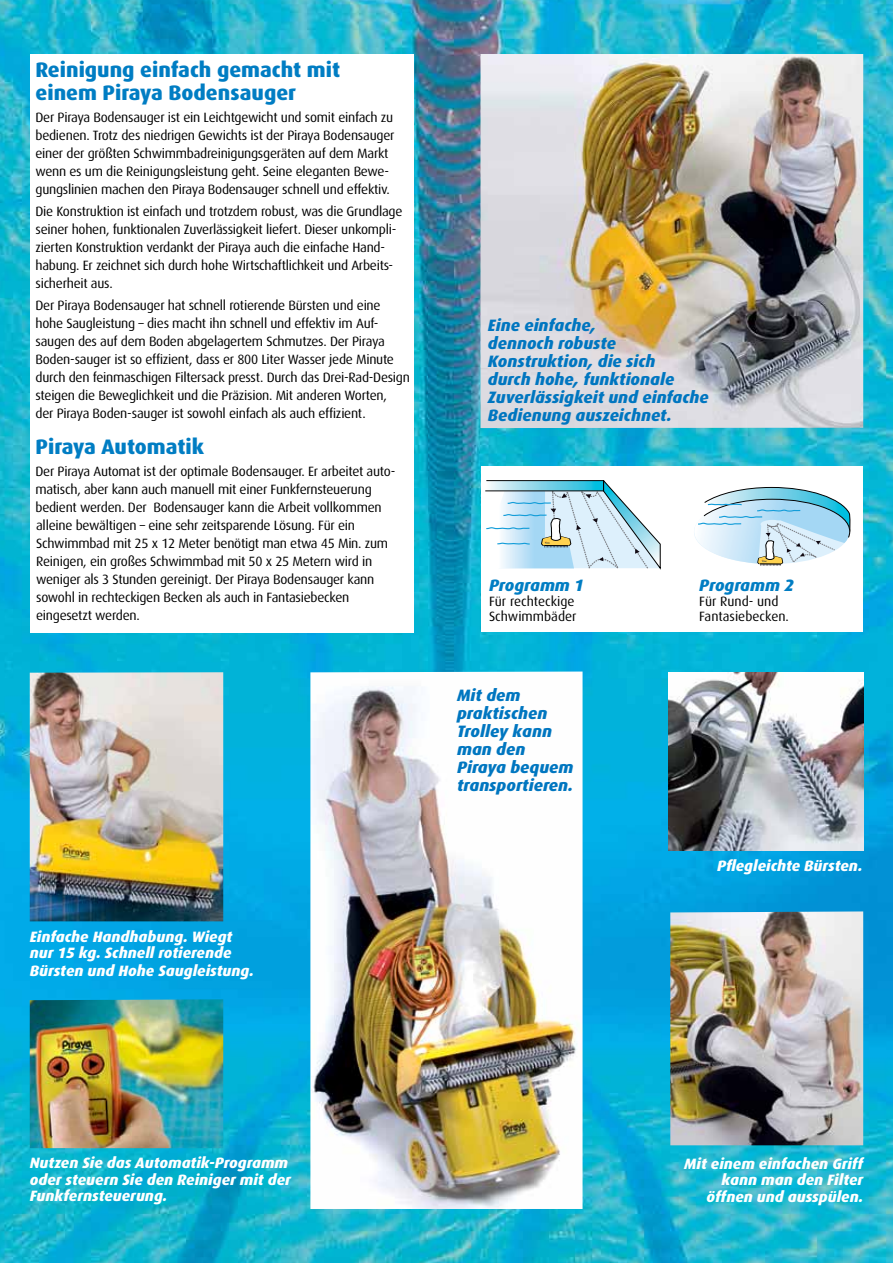
<style>
.page{position:relative;width:893px;height:1263px;background:#fff}
.page>*{position:absolute;margin:0;border:0;box-sizing:border-box;transform-origin:0 0}
.t1{font:800 21px/22.5px "Dax";color:#007dc3}
.t2{font:italic 800 16.5px/18px "Dax";color:#0076c0}
.t3{font:italic 800 16.5px "Dax";color:#007dc3}
.t4{font:italic 800 15px/16.5px "Dax";color:#fff}
.t5{font:13.5px/18px "Dax";letter-spacing:-.02em;color:#000}
.t6{font:13.5px/15px "Dax";color:#000}
</style>
<div class="page">
<img style="left:0;top:0;width:893px;height:1263px">
<div style="left:481px;top:466px;width:381px;height:165px;background:#fff"></div>
<div style="left:31px;top:55px;width:383px;height:578px;background:#fff"></div>
<img style="left:480px;top:54px;width:383px;height:374px">
<img style="left:669px;top:672px;width:194px;height:178px">
<img style="left:30px;top:672px;width:193px;height:249px">
<img style="left:670px;top:911px;width:193px;height:234px">
<img style="left:30px;top:999px;width:193px;height:149px">
<svg style="left:694px;top:487px;width:156px;height:78px"></svg>
<svg style="left:486px;top:480px;width:175px;height:90px"></svg>
<img style="left:310px;top:671px;width:273px;height:538px">
<h1 class="t1" style="left:36px;top:59px;width:306px">Reinigung einfach gemacht mit einem Piraya Bodensauger</h1>
<p class="t5" style="left:36px;top:108px;width:360px">Der Piraya Bodensauger ist ein Leichtgewicht und somit einfach zu bedienen. Trotz des niedrigen Gewichts ist der Piraya Bodensauger einer der größten Schwimmbadreinigungsgeräten auf dem Markt wenn es um die Reinigungsleistung geht. Seine eleganten Bewe&shy;gungslinien machen den Piraya Bodensauger schnell und effektiv.</p>
<p class="t5" style="left:36px;top:203px;width:368px">Die Konstruktion ist einfach und trotzdem robust, was die Grundlage seiner hohen, funktionalen Zuverlässigkeit liefert. Dieser unkompli&shy;zierten Konstruktion verdankt der Piraya auch die einfache Hand&shy;habung. Er zeichnet sich durch hohe Wirtschaftlichkeit und Arbeits&shy;sicherheit aus.</p>
<p class="t5" style="left:36px;top:297px;width:376px">Der Piraya Bodensauger hat schnell rotierende Bürsten und eine hohe Saugleistung – dies macht ihn schnell und effektiv im Auf&shy;saugen des auf dem Boden abgelagertem Schmutzes. Der Piraya Boden-sauger ist so effizient, dass er 800 Liter Wasser jede Minute durch den feinmaschigen Filtersack presst. Durch das Drei-Rad-Design steigen die Beweglichkeit und die Präzision. Mit anderen Worten,<br>der Piraya Boden-sauger ist sowohl einfach als auch effizient.</p>
<h1 class="t1" style="left:36px;top:435px;width:170px">Piraya Automatik</h1>
<p class="t5" style="left:36px;top:462px;width:361px">Der Piraya Automat ist der optimale Bodensauger. Er arbeitet auto&shy;matisch, aber kann auch manuell mit einer Funkfernsteuerung bedient werden. Der Bodensauger kann die Arbeit vollkommen alleine bewältigen – eine sehr zeitsparende Lösung. Für ein Schwimmbad mit 25 x 12 Meter benötigt man etwa 45 Min. zum Reinigen, ein großes Schwimmbad mit 50 x 25 Metern wird in weniger als 3 Stunden gereinigt. Der Piraya Bodensauger kann sowohl in rechteckigen Becken als auch in Fantasiebecken eingesetzt werden.</p>
<p class="t4" style="left:30px;top:928px;width:204px">Einfache Handhabung. Wiegt nur 15 kg. Schnell rotierende</p>
<p class="t4" style="left:30px;top:963px;width:226px">Bürsten und Hohe Saugleistung.</p>
<p class="t2" style="left:488px;top:316px;width:222px">Eine einfache,<br>dennoch robuste<br>Konstruktion, die sich<br>durch hohe, funktionale<br>Zuverlässigkeit und einfache<br>Bedienung auszeichnet.</p>
<p class="t3" style="left:489px;top:576px;width:96px">Programm 1</p>
<p class="t6" style="left:489px;top:594px;width:89px">Für rechteckige<br>Schwimmbäder</p>
<p class="t2" style="left:457px;top:687px;width:118px">Mit dem praktischen<br>Trolley kann man den<br>Piraya bequem transportieren.</p>
<p class="t3" style="left:699px;top:576px;width:96px">Programm 2</p>
<p class="t6" style="left:699px;top:594px;width:91px">Für Rund- und<br>Fantasiebecken.</p>
<p class="t4" style="left:717px;top:858px;width:147px">Pflegleichte Bürsten.</p>
<p class="t4" style="left:30px;top:1155px;width:263px">Nutzen Sie das Automatik-Programm oder steuern Sie den Reiniger mit der<br>Funkfernsteuerung.</p>
<p class="t4" style="left:684px;top:1155px;width:180px;text-align:right">Mit einem einfachen Griff kann man den Filter öffnen und ausspülen.</p>
</div>
